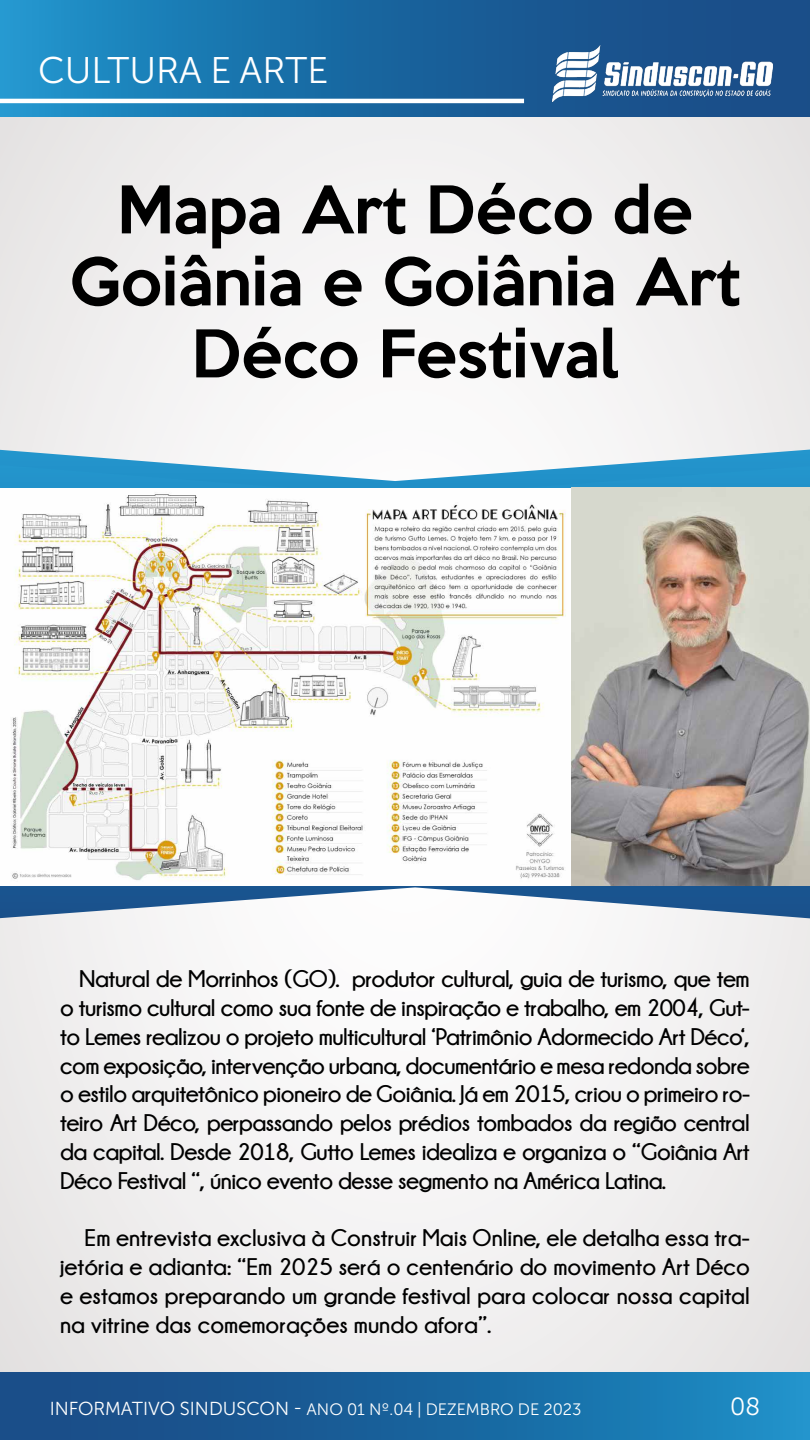
<style>
.page{position:relative;width:810px;height:1440px;background:#f1f0f1}
.page>*{position:absolute;margin:0;border:0;box-sizing:border-box;transform-origin:0 0}
.t1{font:500 60px/72px "Keep Calm";color:#000;text-align:center}
.t2{font:36.97px "Museo Sans Cyrl 300";color:#fff}
.t3{font:24.75px "Museo Sans Cyrl 300";color:#fff}
.t4{font:700 24px/28.8px "Champagne&Limousines";letter-spacing:-.01em;color:#000;text-align:justify}
.t5{font:16.5px "Museo Sans Cyrl 300";color:#fff}
.s1{font-size:18.75px}
</style>
<div class="page">
<svg style="left:0;top:450px;width:810px;height:15px"></svg>
<svg style="left:0;top:465px;width:810px;height:23px"></svg>
<svg style="left:0;top:886px;width:810px;height:32px"></svg>
<div style="left:0;top:0;width:810px;height:117px;background:linear-gradient(to right,#1f8fc6,#18427d)"></div>
<img style="left:545px;top:43px;width:237px;height:61px">
<hr style="left:0;top:99px;width:524px;height:4px;background:#fff">
<div style="left:0;top:1372px;width:810px;height:68px;background:linear-gradient(to right,#18437e,#1c8bc2)"></div>
<img style="left:0;top:488px;width:810px;height:398px">
<h2 class="t2" style="left:38px;top:50px;width:292px">CULTURA E ARTE</h2>
<h1 class="t1" style="left:69px;top:169px;width:673px">Mapa Art Déco de<br>Goiânia e Goiânia Art<br>Déco Festival</h1>
<p class="t4" style="left:60px;top:964px;width:691px;text-indent:19px">Natural de Morrinhos (GO). produtor cultural, guia de turismo, que tem o turismo cultural como sua fonte de inspiração e trabalho, em 2004, Gut&shy;to Lemes realizou o projeto multicultural ‘Patrimônio Adormecido Art Déco‘, com exposição, intervenção urbana, documentário e mesa redonda sobre o estilo arquitetônico pioneiro de Goiânia. Já em 2015, criou o primeiro ro&shy;teiro Art Déco, perpassando pelos prédios tombados da região central da capital. Desde 2018, Gutto Lemes idealiza e organiza o “Goiânia Art Déco Festival “, único evento desse segmento na América Latina.</p>
<p class="t4" style="left:60px;top:1224px;width:691px;text-indent:25px">Em entrevista exclusiva à Construir Mais Online, ele detalha essa tra&shy;jetória e adianta: “Em 2025 será o centenário do movimento Art Déco e estamos preparando um grande festival para colocar nossa capital na vitrine das comemorações mundo afora”.</p>
<p class="t5" style="left:50px;top:1400px;width:533px"><span class="s1">INFORMATIVO SINDUSCON -</span> ANO 01 Nº.04 | DEZEMBRO DE 2023</p>
<p class="t3" style="left:730px;top:1393px;width:31px">08</p>
</div>
